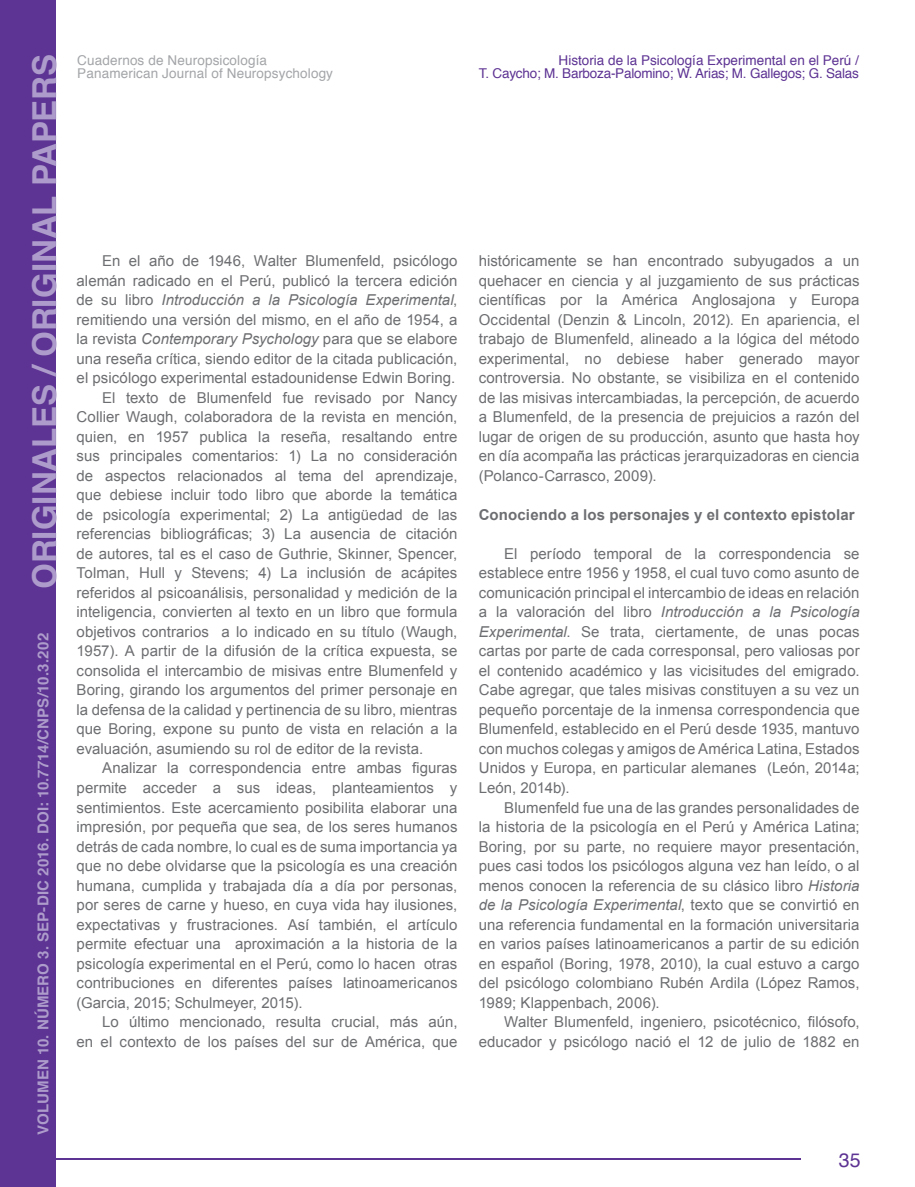
<style>
.page{position:relative;width:915px;height:1187px;background:#fff}
.page>*{position:absolute;margin:0;border:0;box-sizing:border-box;transform-origin:0 0}
.t1{font:700 33px "Helvetica";letter-spacing:-.005em;color:#ad9ccb}
.t2{font:19.5px "Helvetica";color:#5d3393}
.t3{font:15px/19.5px "Arial";letter-spacing:.005em;color:#6d6e71;text-align:justify}
.t4{font:700 15px "Helvetica";letter-spacing:.01em;color:#ad9ccb}
.t5{font:italic 15px "Arial";letter-spacing:.005em;color:#6d6e71}
.t6{font:700 15px "Arial";letter-spacing:.01em;color:#6d6e71}
.t7{font:13.5px/13.5px "Helvetica";color:#5d3393;text-align:right}
.t8{font:13.5px/13.5px "Helvetica";letter-spacing:.01em;color:#a3a5a8}
.s1{font-style:normal}
.s2{font-style:italic}
</style>
<div class="page">
<div style="left:0;top:0;width:55px;height:1186px;background:#5d3393"></div>
<hr style="left:0;top:1157px;width:800px;height:2px;background:#5d3393">
<h1 class="t1" style="left:18px;top:589px;width:536px;rotate:-90deg">ORIGINALES / ORIGINAL PAPERS</h1>
<p class="t8" style="left:77px;top:54px;width:257px">Cuadernos de Neuropsicología<br>Panamerican Journal of Neuropsychology</p>
<p class="t3" style="left:102px;top:251px;width:357px">En el año de 1946, Walter Blumenfeld, psicólogo</p>
<p class="t3" style="left:77px;top:271px;width:382px">alemán radicado en el Perú, publicó la tercera edición</p>
<p class="t5" style="left:77px;top:290px;width:382px"><span class="s1">de su libro</span> Introducción a la Psicología Experimental<span class="s1">,</span></p>
<p class="t3" style="left:77px;top:310px;width:382px">remitiendo una versión del mismo, en el año de 1954, a</p>
<p class="t3" style="left:77px;top:329px;width:382px">la revista <span class="s2">Contemporary Psychology</span> para que se elabore</p>
<p class="t3" style="left:77px;top:349px;width:382px">una reseña crítica, siendo editor de la citada publicación,</p>
<p class="t3" style="left:77px;top:368px;width:380px">el psicólogo experimental estadounidense Edwin Boring.</p>
<p class="t3" style="left:102px;top:388px;width:357px">El texto de Blumenfeld fue revisado por Nancy</p>
<p class="t3" style="left:77px;top:407px;width:382px">Collier Waugh, colaboradora de la revista en mención,</p>
<p class="t3" style="left:77px;top:427px;width:382px">quien, en 1957 publica la reseña, resaltando entre</p>
<p class="t3" style="left:77px;top:446px;width:382px">sus principales comentarios: 1) La no consideración</p>
<p class="t3" style="left:77px;top:466px;width:382px">de aspectos relacionados al tema del aprendizaje,</p>
<p class="t3" style="left:77px;top:485px;width:382px">que debiese incluir todo libro que aborde la temática</p>
<p class="t3" style="left:77px;top:505px;width:382px">de psicología experimental; 2) La antigüedad de las</p>
<p class="t3" style="left:77px;top:524px;width:382px">referencias bibliográficas; 3) La ausencia de citación</p>
<p class="t3" style="left:77px;top:544px;width:382px">de autores, tal es el caso de Guthrie, Skinner, Spencer,</p>
<p class="t3" style="left:77px;top:563px;width:382px">Tolman, Hull y Stevens; 4) La inclusión de acápites</p>
<p class="t3" style="left:77px;top:583px;width:382px">referidos al psicoanálisis, personalidad y medición de la</p>
<p class="t3" style="left:77px;top:602px;width:382px">inteligencia, convierten al texto en un libro que formula</p>
<p class="t3" style="left:77px;top:622px;width:382px">objetivos contrarios a lo indicado en su título (Waugh,</p>
<p class="t3" style="left:77px;top:641px;width:382px">1957). A partir de la difusión de la crítica expuesta, se</p>
<p class="t3" style="left:77px;top:661px;width:382px">consolida el intercambio de misivas entre Blumenfeld y</p>
<p class="t3" style="left:77px;top:680px;width:382px">Boring, girando los argumentos del primer personaje en</p>
<p class="t3" style="left:77px;top:700px;width:382px">la defensa de la calidad y pertinencia de su libro, mientras</p>
<p class="t3" style="left:77px;top:719px;width:382px">que Boring, expone su punto de vista en relación a la</p>
<p class="t3" style="left:77px;top:739px;width:348px">evaluación, asumiendo su rol de editor de la revista.</p>
<p class="t3" style="left:102px;top:758px;width:357px">Analizar la correspondencia entre ambas figuras</p>
<p class="t3" style="left:77px;top:778px;width:382px">permite acceder a sus ideas, planteamientos y</p>
<p class="t3" style="left:77px;top:797px;width:382px">sentimientos. Este acercamiento posibilita elaborar una</p>
<p class="t3" style="left:77px;top:817px;width:382px">impresión, por pequeña que sea, de los seres humanos</p>
<p class="t3" style="left:77px;top:836px;width:382px">detrás de cada nombre, lo cual es de suma importancia ya</p>
<p class="t3" style="left:77px;top:856px;width:382px">que no debe olvidarse que la psicología es una creación</p>
<p class="t3" style="left:77px;top:875px;width:382px">humana, cumplida y trabajada día a día por personas,</p>
<p class="t3" style="left:77px;top:895px;width:382px">por seres de carne y hueso, en cuya vida hay ilusiones,</p>
<p class="t3" style="left:77px;top:914px;width:382px">expectativas y frustraciones. Así también, el artículo</p>
<p class="t3" style="left:77px;top:934px;width:382px">permite efectuar una aproximación a la historia de la</p>
<p class="t3" style="left:77px;top:953px;width:382px">psicología experimental en el Perú, como lo hacen otras</p>
<p class="t3" style="left:77px;top:973px;width:382px">contribuciones en diferentes países latinoamericanos</p>
<p class="t3" style="left:77px;top:992px;width:227px">(Garcia, 2015; Schulmeyer, 2015).</p>
<p class="t3" style="left:102px;top:1012px;width:357px">Lo último mencionado, resulta crucial, más aún,</p>
<p class="t3" style="left:77px;top:1031px;width:382px">en el contexto de los países del sur de América, que</p>
<p class="t4" style="left:31px;top:1134px;width:503px;rotate:-90deg">VOLUMEN 10. NÚMERO 3. SEP-DIC 2016. DOI: 10.7714/CNPS/10.3.202</p>
<p class="t7" style="left:478px;top:54px;width:381px">Historia de la Psicología Experimental en el Perú /<br>T. Caycho; M. Barboza-Palomino; W. Arias; M. Gallegos; G. Salas</p>
<p class="t3" style="left:478px;top:251px;width:382px">históricamente se han encontrado subyugados a un quehacer en ciencia y al juzgamiento de sus prácticas científicas por la América Anglosajona y Europa Occidental (Denzin &amp; Lincoln, 2012). En apariencia, el trabajo de Blumenfeld, alineado a la lógica del método experimental, no debiese haber generado mayor controversia. No obstante, se visibiliza en el contenido de las misivas intercambiadas, la percepción, de acuerdo a Blumenfeld, de la presencia de prejuicios a razón del lugar de origen de su producción, asunto que hasta hoy en día acompaña las prácticas jerarquizadoras en ciencia (Polanco-Carrasco, 2009).</p>
<p class="t6" style="left:478px;top:504px;width:377px">Conociendo a los personajes y el contexto epistolar</p>
<p class="t3" style="left:478px;top:544px;width:382px;text-indent:26px">El período temporal de la correspondencia se establece entre 1956 y 1958, el cual tuvo como asunto de comunicación principal el intercambio de ideas en relación a la valoración del libro <span class="s2">Introducción a la Psicología Experimental</span>. Se trata, ciertamente, de unas pocas cartas por parte de cada corresponsal, pero valiosas por el contenido académico y las vicisitudes del emigrado.<br>Cabe agregar, que tales misivas constituyen a su vez un pequeño porcentaje de la inmensa correspondencia que Blumenfeld, establecido en el Perú desde 1935, mantuvo con muchos colegas y amigos de América Latina, Estados Unidos y Europa, en particular alemanes (León, 2014a; León, 2014b).</p>
<p class="t3" style="left:478px;top:797px;width:382px;text-indent:26px">Blumenfeld fue una de las grandes personalidades de la historia de la psicología en el Perú y América Latina; Boring, por su parte, no requiere mayor presentación, pues casi todos los psicólogos alguna vez han leído, o al menos conocen la referencia de su clásico libro <span class="s2">Historia de la Psicología Experimental</span>, texto que se convirtió en una referencia fundamental en la formación universitaria en varios países latinoamericanos a partir de su edición en español (Boring, 1978, 2010), la cual estuvo a cargo del psicólogo colombiano Rubén Ardila (López Ramos, 1989; Klappenbach, 2006).</p>
<p class="t3" style="left:478px;top:1012px;width:382px;text-align:right">Walter Blumenfeld, ingeniero, psicotécnico, filósofo, educador y psicólogo nació el 12 de julio de 1882 en</p>
<h2 class="t2" style="left:838px;top:1144px;width:23px">35</h2>
</div>
